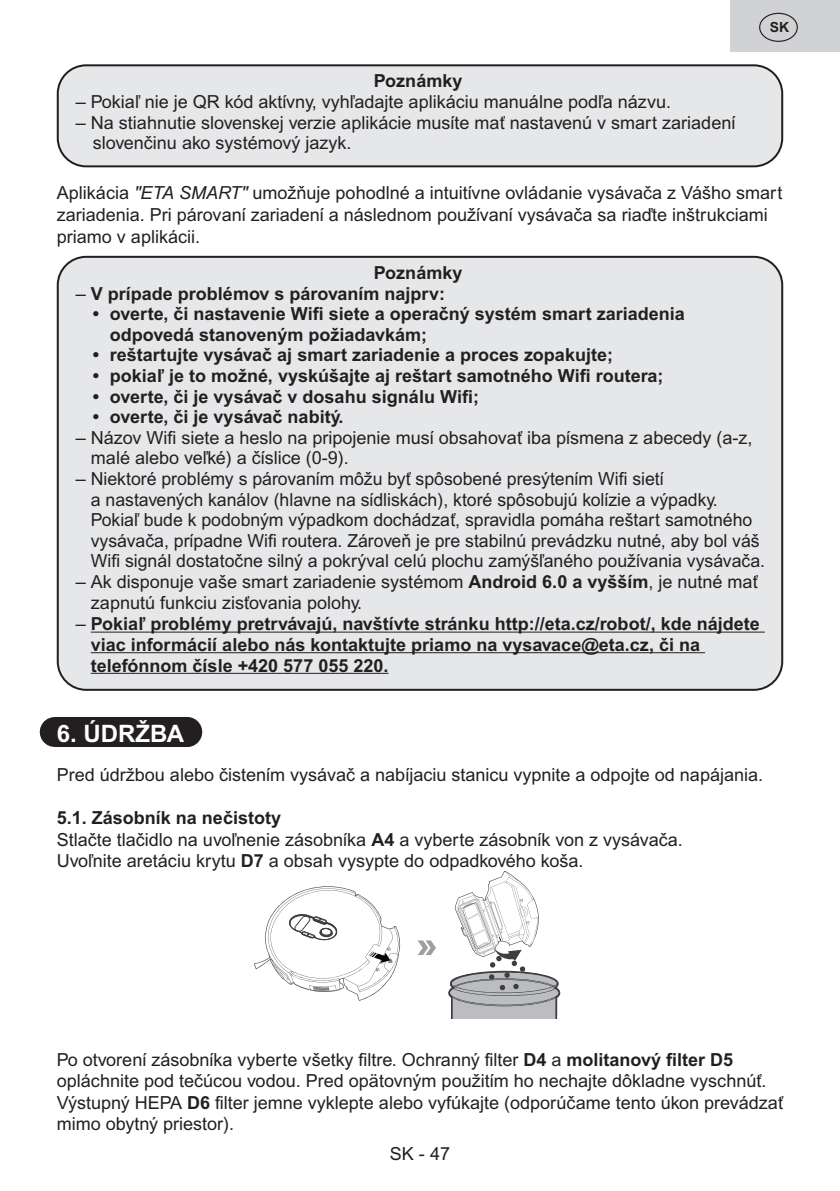
<style>
.page{position:relative;width:840px;height:1191px;background:#fff}
.page>*{position:absolute;margin:0;border:0;box-sizing:border-box;transform-origin:0 0}
.Grafický_nadpis_ETA{font:700 24px "Arial MT Pro";color:#fff}
._3_Text{font:18px/20.6px "Arial MT Pro";color:#231f20}
._3_Text-2{font:700 18px/20.6px "Arial MT Pro";color:#231f20}
.t1{font:700 14px "Arial MT Pro";color:#231f20}
.s1{font-style:italic}
.s2{font-weight:400}
.s3{font-weight:700}
</style>
<div class="page">
<div style="left:729px;top:0;width:110px;height:51px;background:#d1d2d4"></div>
<div style="left:758px;top:13px;width:39px;height:29px;border:1px solid #231f20;border-radius:50%"></div>
<div style="left:55px;top:717px;width:131px;height:30px;background:#231f20"></div>
<hr style="left:186px;top:717px;width:1px;height:30px;background:#231f20">
<div style="left:58px;top:65px;width:723px;height:101px;background:#e6e7e9;border-radius:28px"></div>
<div style="left:57px;top:64px;width:725px;height:103px;border:2px solid #231f20;border-radius:28px"></div>
<div style="left:58px;top:257px;width:723px;height:433px;background:#e6e7e9;border-radius:28px"></div>
<hr style="left:91px;top:631px;width:673px;height:1px;background:#231f20">
<hr style="left:91px;top:652px;width:613px;height:1px;background:#231f20">
<hr style="left:91px;top:673px;width:297px;height:1px;background:#231f20">
<div style="left:57px;top:256px;width:725px;height:435px;border:2px solid #231f20;border-radius:28px"></div>
<svg style="left:417px;top:940px;width:19px;height:15px"></svg>
<svg style="left:448px;top:871px;width:112px;height:148px"></svg>
<svg style="left:254px;top:886px;width:146px;height:114px"></svg>
<p class="t1" style="left:769px;top:19px;width:21px">SK</p>
<p class="_3_Text-2" style="left:373px;top:71px;width:90px">Poznámky</p>
<p class="_3_Text" style="left:76px;top:92px;width:596px">– Pokiaľ nie je QR kód aktívny, vyhľadajte aplikáciu manuálne podľa názvu.</p>
<p class="_3_Text" style="left:93px;top:113px;width:643px;text-indent:-17px">– Na stiahnutie slovenskej verzie aplikácie musíte mať nastavenú v smart zariadení slovenčinu ako systémový jazyk.</p>
<p class="_3_Text" style="left:57px;top:183px;width:726px;line-height:21.6px">Aplikácia <span class="s1">"ETA SMART"</span> umožňuje pohodlné a intuitívne ovládanie vysávača z Vášho smart zariadenia. Pri párovaní zariadení a následnom používaní vysávača sa riaďte inštrukciami priamo v aplikácii.</p>
<p class="_3_Text-2" style="left:373px;top:263px;width:90px">Poznámky</p>
<p class="_3_Text-2" style="left:76px;top:283px;width:370px"><span class="s2">–</span> V prípade problémov s párovaním najprv:</p>
<p class="_3_Text-2" style="left:110px;top:304px;width:576px;text-indent:-17px">• overte, či nastavenie Wifi siete a operačný systém smart zariadenia odpovedá stanoveným požiadavkám;</p>
<p class="_3_Text-2" style="left:93px;top:345px;width:521px">• reštartujte vysávač aj smart zariadenie a proces zopakujte;</p>
<p class="_3_Text-2" style="left:93px;top:366px;width:572px">• pokiaľ je to možné, vyskúšajte aj reštart samotného Wifi routera;</p>
<p class="_3_Text-2" style="left:93px;top:386px;width:387px">• overte, či je vysávač v dosahu signálu Wifi;</p>
<p class="_3_Text-2" style="left:93px;top:407px;width:252px">• overte, či je vysávač nabitý.</p>
<p class="_3_Text" style="left:91px;top:428px;width:662px;text-indent:-15px">– Názov Wifi siete a heslo na pripojenie musí obsahovať iba písmena z abecedy (a-z, malé alebo veľké) a číslice (0-9).</p>
<p class="_3_Text" style="left:91px;top:469px;width:675px;text-indent:-15px">– Niektoré problémy s párovaním môžu byť spôsobené presýtením Wifi sietí<br>a nastavených kanálov (hlavne na sídliskách), ktoré spôsobujú kolízie a výpadky.<br>Pokiaľ bude k podobným výpadkom dochádzať, spravidla pomáha reštart samotného vysávača, prípadne Wifi routera. Zároveň je pre stabilnú prevádzku nutné, aby bol váš Wifi signál dostatočne silný a pokrýval celú plochu zamýšľaného používania vysávača.</p>
<p class="_3_Text" style="left:91px;top:572px;width:668px;text-indent:-15px">– Ak disponuje vaše smart zariadenie systémom <span class="s3">Android 6.0 a vyšším</span>, je nutné mať zapnutú funkciu zisťovania polohy.</p>
<p class="_3_Text-2" style="left:91px;top:614px;width:670px;text-indent:-15px"><span class="s2">–</span> Pokiaľ problémy pretrvávajú, navštívte stránku http://eta.cz/robot/, kde nájdete viac informácií alebo nás kontaktujte priamo na vysavace@eta.cz, či na telefónnom čísle +420 577 055 220.</p>
<p class="Grafický_nadpis_ETA" style="left:57px;top:719px;width:129px">6. ÚDRŽBA</p>
<p class="_3_Text" style="left:57px;top:765px;width:707px">Pred údržbou alebo čistením vysávač a nabíjaciu stanicu vypnite a odpojte od napájania.</p>
<p class="_3_Text-2" style="left:57px;top:808px;width:226px">5.1. Zásobník na nečistoty</p>
<p class="_3_Text" style="left:57px;top:829px;width:627px;line-height:21.6px">Stlačte tlačidlo na uvoľnenie zásobníka <span class="s3">A4</span> a vyberte zásobník von z vysávača.<br>Uvoľnite aretáciu krytu <span class="s3">D7</span> a obsah vysypte do odpadkového koša.</p>
<p class="_3_Text" style="left:57px;top:1049px;width:727px;line-height:21.6px">Po otvorení zásobníka vyberte všetky filtre. Ochranný filter <span class="s3">D4</span> a <span class="s3">molitanový filter D5 </span>opláchnite pod tečúcou vodou. Pred opätovným použitím ho nechajte dôkladne vyschnúť.<br>Výstupný HEPA <span class="s3">D6</span> filter jemne vyklepte alebo vyfúkajte (odporúčame tento úkon prevádzať mimo obytný priestor).</p>
<p class="_3_Text" style="left:390px;top:1144px;width:62px">SK - 47</p>
</div>
